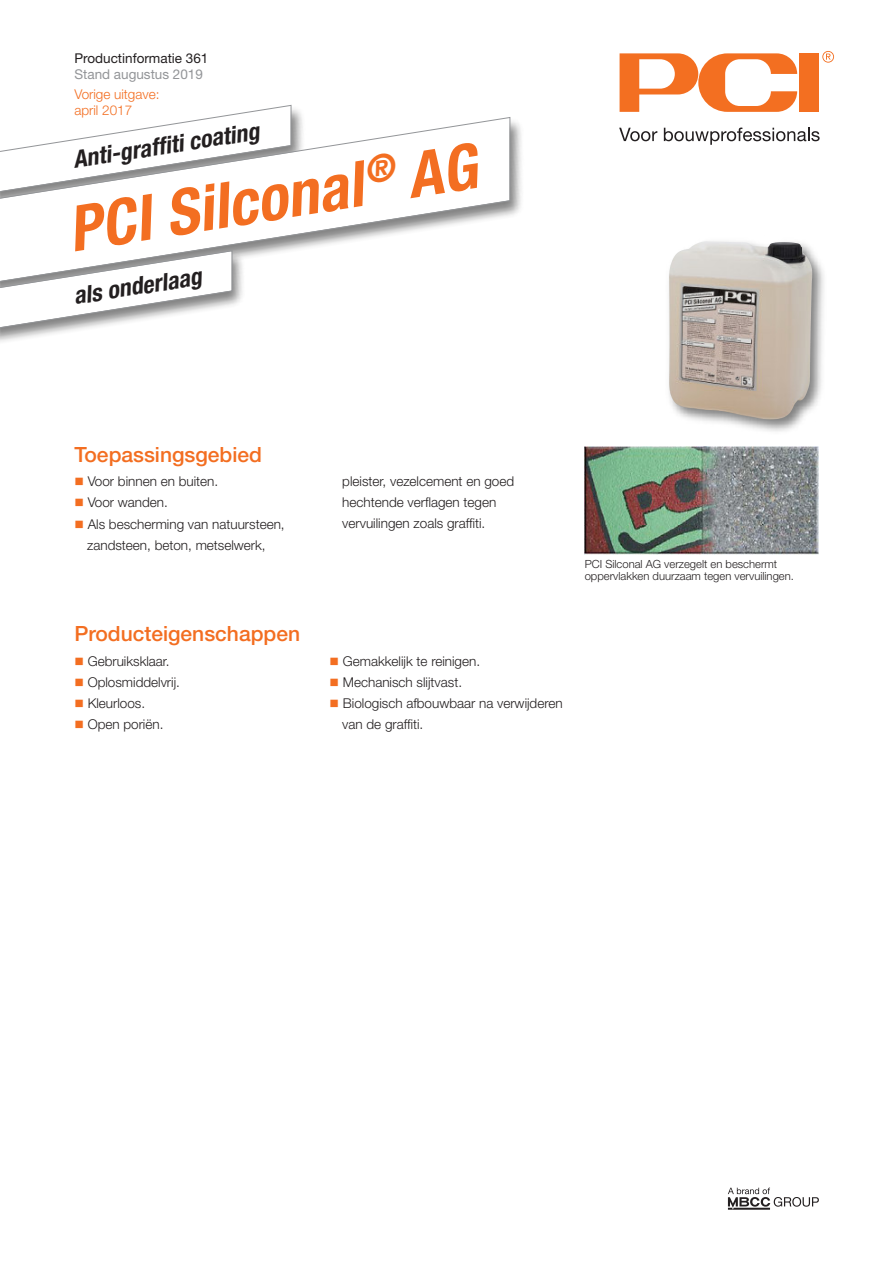
<style>
.page{position:relative;width:893px;height:1263px;background:#fff}
.page>*{position:absolute;margin:0;border:0;box-sizing:border-box;transform-origin:0 0}
.t1{font:italic 700 condensed 63px "Helvetica Neue LT Pro";color:#f36e21}
.t2{font:italic 700 condensed 24px "Helvetica Neue LT Pro";color:#231f20}
.t3{font:500 21px "Helvetica Neue LT Pro";color:#f36e21}
.t4{font:300 13.5px/21.3px "Helvetica Neue LT Pro";color:#231f20}
.t5{font:300 13.5px/16.2px "Helvetica Neue LT Pro";color:#f36e21}
.t6{font:13.5px "Helvetica Neue LT Pro";color:#231f20}
.t7{font:13.5px "Helvetica Neue LT Pro";color:#939598}
.t8{font:300 11.25px/12px "Helvetica Neue LT Pro";color:#231f20}
.s1{color:#f36e21}
</style>
<div class="page">
<div style="left:799px;top:53px;width:20px;height:59px;background:#f36f21"></div>
<svg style="left:620px;top:53px;width:177px;height:59px"></svg>
<svg style="left:822px;top:51px;width:12px;height:12px"></svg>
<svg style="left:619px;top:128px;width:38px;height:13px"></svg>
<svg style="left:664px;top:128px;width:156px;height:17px"></svg>
<img style="left:215px;top:109px;width:306px;height:106px">
<svg style="left:1px;top:117px;width:510px;height:138px"></svg>
<img style="left:669px;top:242px;width:155px;height:190px">
<img style="left:669px;top:241px;width:83px;height:37px">
<img style="left:1px;top:242px;width:257px;height:100px">
<svg style="left:1px;top:250px;width:232px;height:80px"></svg>
<img style="left:585px;top:446px;width:234px;height:109px">
<svg style="left:728px;top:1187px;width:91px;height:23px"></svg>
<p class="t6" style="left:74px;top:53px;width:136px">Productinformatie 361</p>
<p class="t7" style="left:74px;top:69px;width:130px">Stand augustus 2019</p>
<p class="t5" style="left:74px;top:87px;width:87px">Vorige uitgave: april 2017</p>
<h2 class="t2" style="left:72px;top:151px;width:190px;rotate:-9deg">Anti-graffi ti coating</h2>
<h1 class="t1" style="left:65px;top:207px;width:414px;rotate:-9deg">PCI Silconal<sup>®</sup> AG</h1>
<h2 class="t2" style="left:72px;top:287px;width:131px;rotate:-9deg">als onderlaag</h2>
<h3 class="t3" style="left:74px;top:446px;width:189px">Toepassingsgebied</h3>
<p class="t4" style="left:74px;top:472px;width:145px"><span class="s1">■</span> Voor binnen en buiten.</p>
<p class="t4" style="left:74px;top:493px;width:95px"><span class="s1">■</span> Voor wanden.</p>
<p class="t4" style="left:74px;top:514px;width:212px;text-align:center"><span class="s1">■</span> Als bescherming van natuursteen, zandsteen, beton, metselwerk,</p>
<h3 class="t3" style="left:74px;top:626px;width:227px">Producteigenschappen</h3>
<p class="t4" style="left:74px;top:651px;width:97px"><span class="s1">■</span> Gebruiksklaar.</p>
<p class="t4" style="left:74px;top:673px;width:107px"><span class="s1">■</span> Oplosmiddelvrij.</p>
<p class="t4" style="left:74px;top:694px;width:72px"><span class="s1">■</span> Kleurloos.</p>
<p class="t4" style="left:74px;top:715px;width:91px"><span class="s1">■</span> Open poriën.</p>
<p class="t4" style="left:342px;top:472px;width:173px">pleister, vezelcement en goed hechtende verflagen tegen vervuilingen zoals graffiti.</p>
<p class="t8" style="left:585px;top:559px;width:211px">PCI Silconal AG verzegelt en beschermt oppervlakken duurzaam tegen vervuilingen.</p>
<p class="t4" style="left:330px;top:651px;width:152px"><span class="s1">■</span> Gemakkelijk te reinigen.</p>
<p class="t4" style="left:330px;top:673px;width:134px"><span class="s1">■</span> Mechanisch slijtvast.</p>
<p class="t4" style="left:342px;top:694px;width:222px;text-indent:-13px"><span class="s1">■</span> Biologisch afbouwbaar na verwijderen van de graffiti.</p>
</div>
